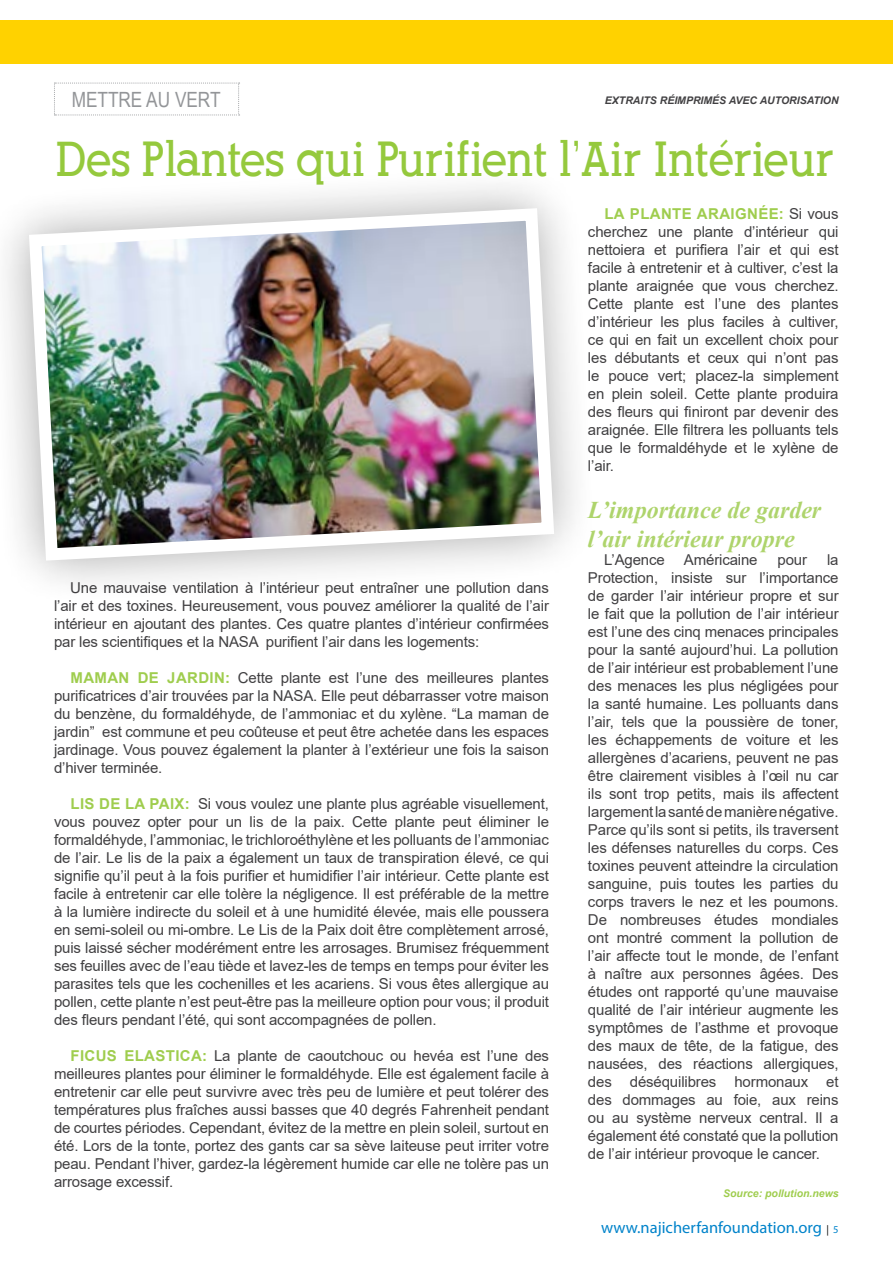
<style>
.page{position:relative;width:893px;height:1263px;background:#fff}
.page>*{position:absolute;margin:0;border:0;box-sizing:border-box;transform-origin:0 0}
.t1{font:700 48px "Alexandria FLF";letter-spacing:-.005em;color:#95c93d;scale:.9 1}
.t2{font:italic 700 24px/28.8px "Times New Roman";color:#aed46c}
.t3{font:21px "Arial Narrow";color:#939598}
.t4{font:16.5px "Myriad Pro";color:#0083ca}
.t5{font:15px/18px "Arial";letter-spacing:-.01em;color:#414042;text-align:justify}
.t6{font:italic 700 10.5px "Arial";color:#414042}
.t7{font:italic 700 10.5px "Arial";color:#9fcd4e}
.s1{font-weight:700;color:#9fcd4e}
.s2{font-size:10.5px;color:#000}
.s3{font-size:10.5px}
</style>
<div class="page">
<div style="left:0;top:21px;width:893px;height:43px;background:#ffd200"></div>
<svg style="left:54px;top:83px;width:186px;height:33px"></svg>
<svg style="left:6px;top:186px;width:569px;height:397px;fill:#f6f6f6"></svg>
<img style="left:23px;top:202px;width:537px;height:365px">
<h3 class="t3" style="left:72px;top:84px;width:150px">METTRE AU VERT</h3>
<p class="t6" style="left:605px;top:93px;width:235px">EXTRAITS RÉIMPRIMÉS AVEC AUTORISATION</p>
<h1 class="t1" style="left:55px;top:134px;width:866px">Des Plantes qui Purifient l’Air Intérieur</h1>
<p class="t5" style="left:54px;top:578px;width:496px;text-indent:16px">Une mauvaise ventilation à l’intérieur peut entraîner une pollution dans l’air et des toxines. Heureusement, vous pouvez améliorer la qualité de l’air intérieur en ajoutant des plantes. Ces quatre plantes d’intérieur confirmées par les scientifiques et la NASA purifient l’air dans les logements:</p>
<p class="t5" style="left:54px;top:668px;width:497px;text-indent:16px"><span class="s1">MAMAN DE JARDI N:</span> Cette plante est l’une des meilleures plantes purificatrices d’air trouvées par la NASA. Elle peut débarrasser votre maison du benzène, du formaldéhyde, de l’ammoniac et du xylène. “La maman de jardin” est commune et peu coûteuse et peut être achetée dans les espaces jardinage. Vous pouvez également la planter à l’extérieur une fois la saison d’hiver terminée.</p>
<p class="t5" style="left:54px;top:794px;width:497px;text-indent:16px"><span class="s1">LI S DE LA PAIX:</span> Si vous voulez une plante plus agréable visuellement, vous pouvez opter pour un lis de la paix. Cette plante peut éliminer le formaldéhyde, l’ammoniac, le trichloroéthylène et les polluants de l’ammoniac de l’air. Le lis de la paix a également un taux de transpiration élevé, ce qui signifie qu’il peut à la fois purifier et humidifier l’air intérieur. Cette plante est facile à entretenir car elle tolère la négligence. Il est préférable de la mettre à la lumière indirecte du soleil et à une humidité élevée, mais elle poussera en semi-soleil ou mi-ombre. Le Lis de la Paix doit être complètement arrosé, puis laissé sécher modérément entre les arrosages. Brumisez fréquemment ses feuilles avec de l’eau tiède et lavez-les de temps en temps pour éviter les parasites tels que les cochenilles et les acariens. Si vous êtes allergique au pollen, cette plante n’est peut-être pas la meilleure option pour vous; il produit des fleurs pendant l’été, qui sont accompagnées de pollen.</p>
<p class="t5" style="left:54px;top:1046px;width:497px;text-indent:16px"><span class="s1">FI CUS ELASTI CA:</span> La plante de caoutchouc ou hevéa est l’une des meilleures plantes pour éliminer le formaldéhyde. Elle est également facile à entretenir car elle peut survivre avec très peu de lumière et peut tolérer des températures plus fraîches aussi basses que 40 degrés Fahrenheit pendant de courtes périodes. Cependant, évitez de la mettre en plein soleil, surtout en été. Lors de la tonte, portez des gants car sa sève laiteuse peut irriter votre peau. Pendant l’hiver, gardez-la légèrement humide car elle ne tolère pas un arrosage excessif.</p>
<p class="t5" style="left:588px;top:205px;width:252px;text-indent:16px"><span class="s1">LA PLANTE ARAIGNÉE:</span> Si vous cherchez une plante d’intérieur qui nettoiera et purifiera l’air et qui est facile à entretenir et à cultiver, c’est la plante araignée que vous cherchez.<br>Cette plante est l’une des plantes d’intérieur les plus faciles à cultiver, ce qui en fait un excellent choix pour les débutants et ceux qui n’ont pas le pouce vert; placez-la simplement en plein soleil. Cette plante produira des fleurs qui finiront par devenir des araignée. Elle filtrera les polluants tels que le formaldéhyde et le xylène de l’air.</p>
<h2 class="t2" style="left:588px;top:495px;width:235px">L’importance de garder l’air intérieur propre</h2>
<p class="t5" style="left:604px;top:550px;width:62px">L’Agence</p>
<p class="t5" style="left:684px;top:550px;width:75px">Américaine</p>
<p class="t5" style="left:778px;top:550px;width:31px">pour</p>
<p class="t5" style="left:588px;top:550px;width:252px;text-indent:239px">la Protection, insiste sur l’importance de garder l’air intérieur propre et sur le fait que la pollution de l’air intérieur est l’une des cinq menaces principales pour la santé aujourd’hui. La pollution de l’air intérieur est probablement l’une des menaces les plus négligées pour la santé humaine. Les polluants dans l’air, tels que la poussière de toner, les échappements de voiture et les allergènes d’acariens, peuvent ne pas être clairement visibles à l’œil nu car ils sont trop petits, mais ils affectent largement la santé de manière négative.<br>Parce qu’ils sont si petits, ils traversent les défenses naturelles du corps. Ces toxines peuvent atteindre la circulation sanguine, puis toutes les parties du corps travers le nez et les poumons.<br>De nombreuses études mondiales ont montré comment la pollution de l’air affecte tout le monde, de l’enfant à naître aux personnes âgées. Des études ont rapporté qu’une mauvaise qualité de l’air intérieur augmente les symptômes de l’asthme et provoque des maux de tête, de la fatigue, des nausées, des réactions allergiques, des déséquilibres hormonaux et des dommages au foie, aux reins ou au système nerveux central. Il a également été constaté que la pollution de l’air intérieur provoque le cancer.</p>
<p class="t7" style="left:723px;top:1186px;width:117px">Source: pollution.news</p>
<p class="t4" style="left:601px;top:1218px;width:239px">www.najicherfanfoundation.org <span class="s2">|</span> <span class="s3">5</span></p>
</div>
